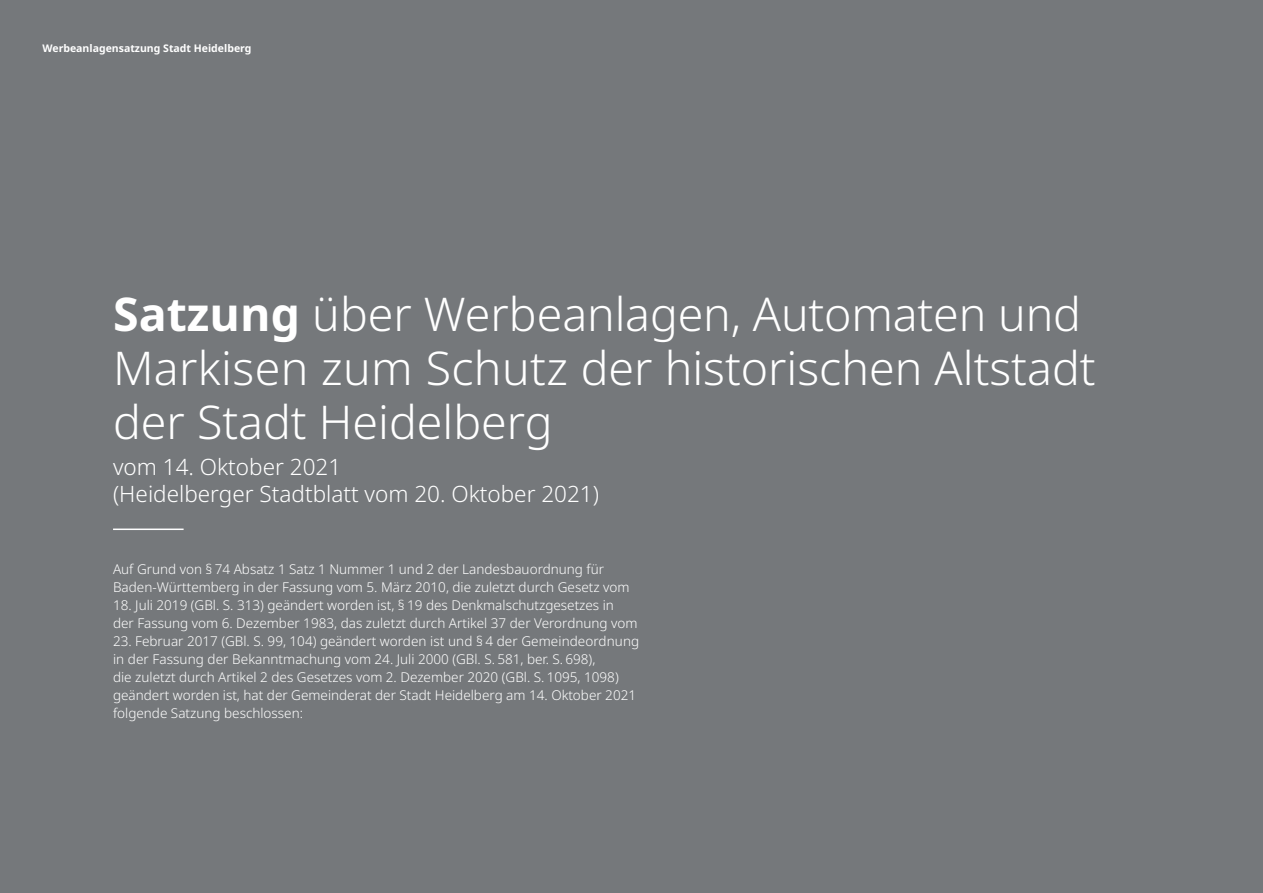
<style>
.page{position:relative;width:1263px;height:893px;background:#75787b}
.page>*{position:absolute;margin:0;border:0;box-sizing:border-box;transform-origin:0 0}
.t1{font:300 46.5px/54px "Noto Sans";color:#fff}
.t2{font:300 22.5px/27px "Noto Sans";color:#fff}
.t3{font:300 13.5px/18px "Noto Sans";color:#fff}
.t4{font:700 10.5px "Noto Sans";color:#fff}
.s1{font-weight:700}
</style>
<div class="page">
<hr style="left:113px;top:528px;width:71px;height:2px;background:#fff">
<p class="t4" style="left:43px;top:42px;width:210px">Werbeanlagensatzung Stadt Heidelberg</p>
<h1 class="t1" style="left:113px;top:287px;width:984px"><span class="s1">Satzung</span> über Werbeanlagen, Automaten und<br>Markisen zum Schutz der historischen Altstadt der Stadt Heidelberg</h1>
<h2 class="t2" style="left:113px;top:453px;width:487px">vom 14. Oktober 2021<br>(Heidelberger Stadtblatt vom 20. Oktober 2021)</h2>
<p class="t3" style="left:113px;top:560px;width:518px">Auf Grund von § 74 Absatz 1 Satz 1 Nummer 1 und 2 der Landesbauordnung für<br>Baden-Württemberg in der Fassung vom 5. März 2010, die zuletzt durch Gesetz vom</p>
<p class="t3" style="left:113px;top:596px;width:526px">18. Juli 2019 (GBl. S. 313) geändert worden ist, § 19 des Denkmalschutzgesetzes in der Fassung vom 6. Dezember 1983, das zuletzt durch Artikel 37 der Verordnung vom</p>
<p class="t3" style="left:113px;top:632px;width:528px">23. Februar 2017 (GBl. S. 99, 104) geändert worden ist und § 4 der Gemeindeordnung in der Fassung der Bekanntmachung vom 24. Juli 2000 (GBl. S. 581, ber. S. 698),<br>die zuletzt durch Artikel 2 des Gesetzes vom 2. Dezember 2020 (GBl. S. 1095, 1098) geändert worden ist, hat der Gemeinderat der Stadt Heidelberg am 14. Oktober 2021 folgende Satzung beschlossen:</p>
</div>
